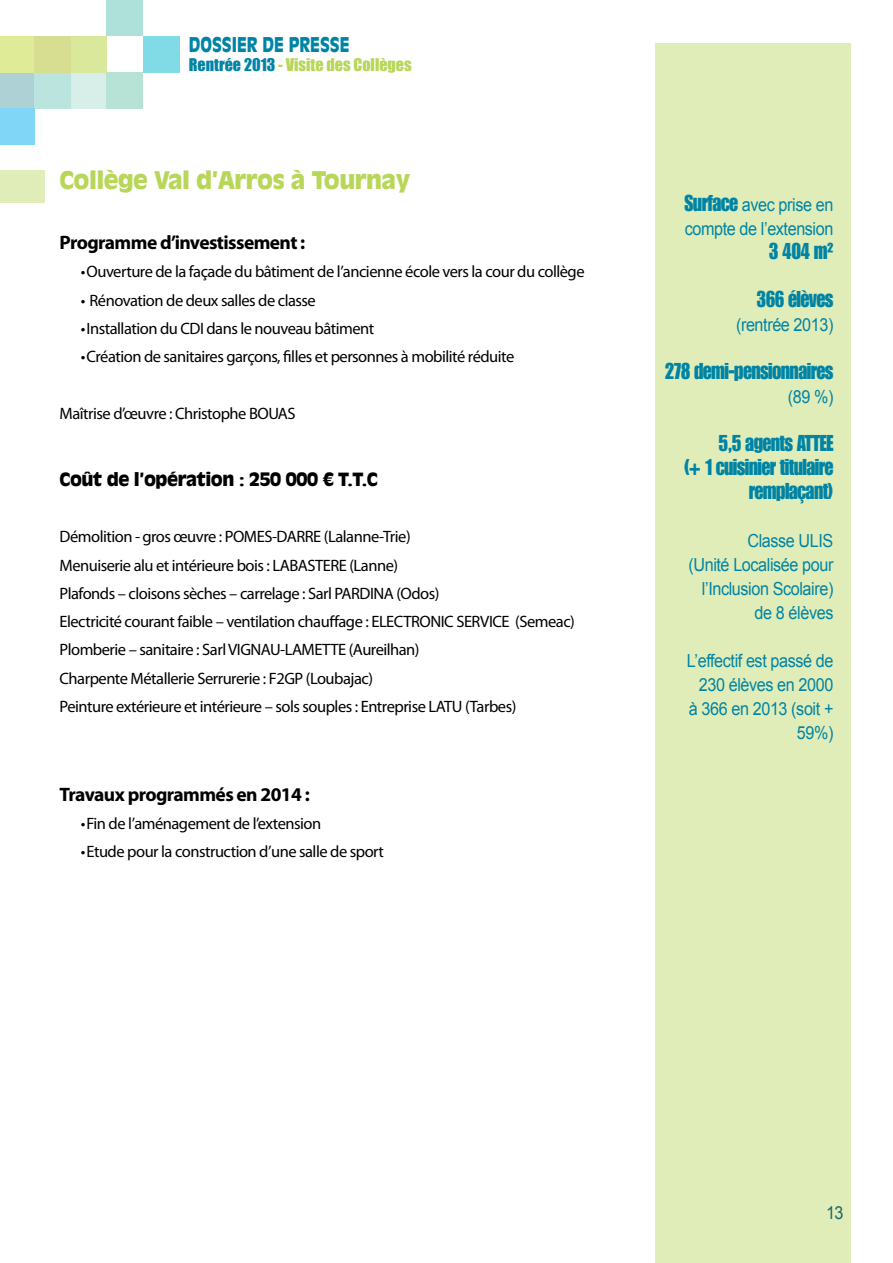
<style>
.page{position:relative;width:893px;height:1263px;background:#fff}
.page>*{position:absolute;margin:0;border:0;box-sizing:border-box;transform-origin:0 0}
.t1{font:900 24px "Antique Olive Std";letter-spacing:-.025em;color:#b8d658}
.t2{font:22.5px/24px "Impact LT Std";letter-spacing:-.03em;color:#0084a5;text-align:center;scale:.9 1}
.t3{font:900 20.1px "Antique Olive Std";color:#0084a5;scale:.8 1}
.t4{font:700 19.5px "Myriad Pro";letter-spacing:-.03em;color:#000}
.t5{font:18px/24px "Arial";letter-spacing:-.025em;color:#0084a5;text-align:right;scale:.9 1}
.t6{font:900 18px "Antique Olive Std";letter-spacing:-.025em;color:#000}
.t7{font:18px "Arial";color:#1b686b;scale:.9 1}
.t8{font:16.5px/28.3px "Myriad Pro";letter-spacing:-.03em;color:#000}
.t9{font:16.05px "Impact";color:#b8d658}
.s1{color:#0084a5}
.s2{font-family:"Impact LT Std";font-size:22.5px}
</style>
<div class="page">
<div style="left:655px;top:43px;width:195px;height:1220px;background:#e1edb8"></div>
<div style="left:71px;top:72px;width:36px;height:36px;background:#d8eee9"></div>
<div style="left:107px;top:72px;width:36px;height:36px;background:#b7e3d6"></div>
<div style="left:0;top:72px;width:34px;height:36px;background:#aed1d6"></div>
<div style="left:71px;top:36px;width:36px;height:36px;background:#d9e89a"></div>
<div style="left:107px;top:0;width:36px;height:36px;background:#aee1da"></div>
<div style="left:143px;top:36px;width:36px;height:36px;background:#80dbe6"></div>
<div style="left:0;top:36px;width:34px;height:36px;background:#dfeb97"></div>
<div style="left:34px;top:72px;width:37px;height:36px;background:#bbe4de"></div>
<div style="left:0;top:108px;width:35px;height:37px;background:#80d6f7"></div>
<div style="left:34px;top:36px;width:37px;height:36px;background:#d7de91"></div>
<div style="left:0;top:170px;width:45px;height:33px;background:#e1edb8"></div>
<p class="t3" style="left:189px;top:33px;width:202px">DOSSIER DE PRESSE</p>
<p class="t9" style="left:189px;top:53px;width:224px"><span class="s1">Rentrée 2013</span> - Visite des Collèges</p>
<h1 class="t1" style="left:60px;top:165px;width:352px">Collège Val d’Arros à Tournay</h1>
<p class="t4" style="left:60px;top:230px;width:247px">Programme d’investissement :</p>
<p class="t8" style="left:81px;top:257px;width:505px">• Ouverture de la façade du bâtiment de l’ancienne école vers la cour du collège</p>
<p class="t8" style="left:81px;top:285px;width:237px">• Rénovation de deux salles de classe</p>
<p class="t8" style="left:81px;top:314px;width:295px">• Installation du CDI dans le nouveau bâtiment</p>
<p class="t8" style="left:81px;top:342px;width:435px">• Création de sanitaires garçons, filles et personnes à mobilité réduite</p>
<p class="t8" style="left:60px;top:399px;width:238px">Maîtrise d’œuvre : Christophe BOUAS</p>
<p class="t6" style="left:60px;top:468px;width:320px">Coût de l’opération : 250 000 € T.T.C</p>
<p class="t8" style="left:60px;top:522px;width:517px">Démolition - gros œuvre : POMES-DARRE (Lalanne-Trie)<br>Menuiserie alu et intérieure bois : LABASTERE (Lanne)<br>Plafonds – cloisons sèches – carrelage : Sarl PARDINA (Odos)<br>Electricité courant faible – ventilation chauffage : ELECTRONIC SERVICE (Semeac)<br>Plomberie – sanitaire : Sarl VIGNAU-LAMETTE (Aureilhan)<br>Charpente Métallerie Serrurerie : F2GP (Loubajac)<br>Peinture extérieure et intérieure – sols souples : Entreprise LATU (Tarbes)</p>
<p class="t4" style="left:60px;top:781px;width:252px">Travaux programmés en 2014 :</p>
<p class="t8" style="left:81px;top:809px;width:242px">• Fin de l’aménagement de l’extension</p>
<p class="t8" style="left:81px;top:837px;width:305px">• Etude pour la construction d’une salle de sport</p>
<p class="t5" style="left:685px;top:193px;width:167px;text-align:left"><span class="s2">Surface</span> avec prise en compte de l’extension</p>
<h2 class="t2" style="left:756px;top:227px;width:87px;line-height:48px">3 404 m²<br>366 élèves</h2>
<p class="t5" style="left:736px;top:313px;width:110px">(rentrée 2013)</p>
<h2 class="t2" style="left:665px;top:359px;width:189px">278 demi-pensionnaires</h2>
<p class="t5" style="left:788px;top:385px;width:52px">(89 %)</p>
<h2 class="t2" style="left:684px;top:431px;width:168px;text-align:right">5,5 agents ATTEE<br>(+ 1 cuisinier titulaire remplaçant)</h2>
<p class="t5" style="left:688px;top:529px;width:163px">Classe ULIS<br>(Unité Localisée pour l’Inclusion Scolaire) de 8 élèves</p>
<p class="t5" style="left:687px;top:649px;width:164px">L’effectif est passé de<br>230 élèves en 2000 à 366 en 2013 (soit +<br>59%)</p>
<p class="t7" style="left:826px;top:1201px;width:21px">13</p>
</div>
